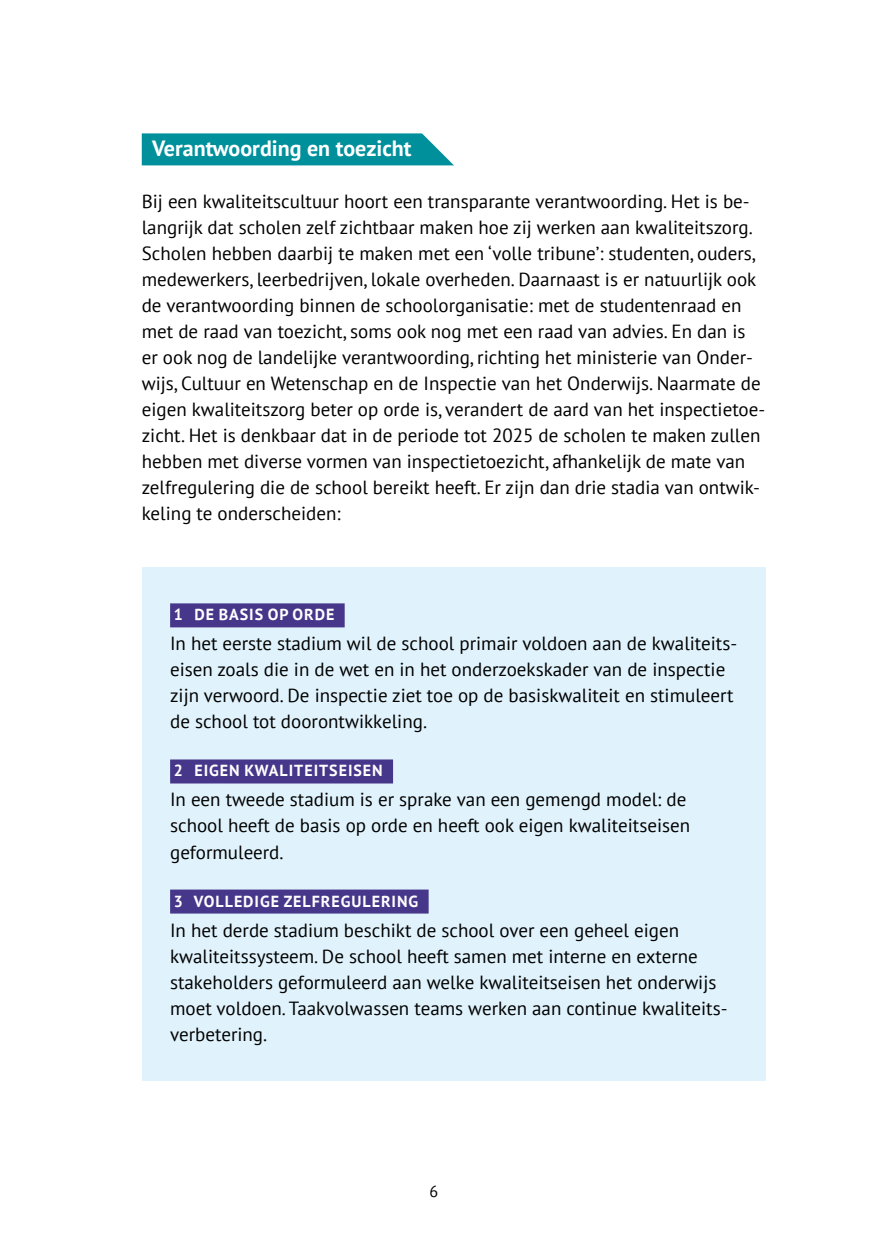
<style>
.page{position:relative;width:879px;height:1248px;background:#fff}
.page>*{position:absolute;margin:0;border:0;box-sizing:border-box;transform-origin:0 0}
.t1{font:700 22px "PT Sans";color:#fff}
.t2{font:19px/26px "PT Sans";color:#000}
.t3{font:700 16px "PT Sans";letter-spacing:.06em;color:#fff}
.t4{font:16px "PT Sans";color:#000}
.s1{color:#47378a}
</style>
<div class="page">
<div style="left:142px;top:567px;width:623px;height:513px;background:#e0f2fb"></div>
<div style="left:142px;top:133px;width:314px;height:32px;background:#00909b"></div>
<div style="left:170px;top:603px;width:175px;height:24px;background:#47378a"></div>
<div style="left:170px;top:759px;width:223px;height:24px;background:#47378a"></div>
<div style="left:170px;top:889px;width:259px;height:24px;background:#47378a"></div>
<svg style="left:415px;top:133px;width:41px;height:33px"></svg>
<p class="t1" style="left:152px;top:134px;width:261px">Verantwoording en toezicht</p>
<p class="t2" style="left:142px;top:188px;width:625px">Bij een kwaliteitscultuur hoort een transparante verantwoording. Het is be&shy;langrijk dat scholen zelf zichtbaar maken hoe zij werken aan kwaliteitszorg.<br>Scholen hebben daarbij te maken met een ‘volle tribune’: studenten, ouders, medewerkers, leerbedrijven, lokale overheden. Daarnaast is er natuurlijk ook de verantwoording binnen de schoolorganisatie: met de studentenraad en met de raad van toezicht, soms ook nog met een raad van advies. En dan is er ook nog de landelijke verantwoording, richting het ministerie van Onder&shy;wijs, Cultuur en Wetenschap en de Inspectie van het Onderwijs. Naarmate de eigen kwaliteitszorg beter op orde is, verandert de aard van het inspectietoe&shy;zicht. Het is denkbaar dat in de periode tot 2025 de scholen te maken zullen hebben met diverse vormen van inspectietoezicht, afhankelijk de mate van zelfregulering die de school bereikt heeft. Er zijn dan drie stadia van ontwik&shy;keling te onderscheiden:</p>
<p class="t3" style="left:174px;top:604px;width:171px">1 DE BASIS OP ORDE<span class="s1">E</span></p>
<p class="t2" style="left:170px;top:630px;width:568px">In het eerste stadium wil de school primair voldoen aan de kwaliteits&shy;eisen zoals die in de wet en in het onderzoekskader van de inspectie zijn verwoord. De inspectie ziet toe op de basiskwaliteit en stimuleert de school tot doorontwikkeling.</p>
<p class="t3" style="left:174px;top:760px;width:220px">2 EIGEN KWALITEITSEISEN<span class="s1">E</span></p>
<p class="t2" style="left:170px;top:786px;width:521px">In een tweede stadium is er sprake van een gemengd model: de school heeft de basis op orde en heeft ook eigen kwaliteitseisen geformuleerd.</p>
<p class="t3" style="left:174px;top:890px;width:255px">3 VOLLEDIGE ZELFREGULERING<span class="s1">E</span></p>
<p class="t2" style="left:170px;top:916px;width:559px">In het derde stadium beschikt de school over een geheel eigen kwaliteitssysteem. De school heeft samen met interne en externe stakeholders geformuleerd aan welke kwaliteitseisen het onderwijs moet voldoen. Taakvolwassen teams werken aan continue kwaliteits&shy;verbetering.</p>
<p class="t4" style="left:429px;top:1180px;width:10px">6</p>
</div>
